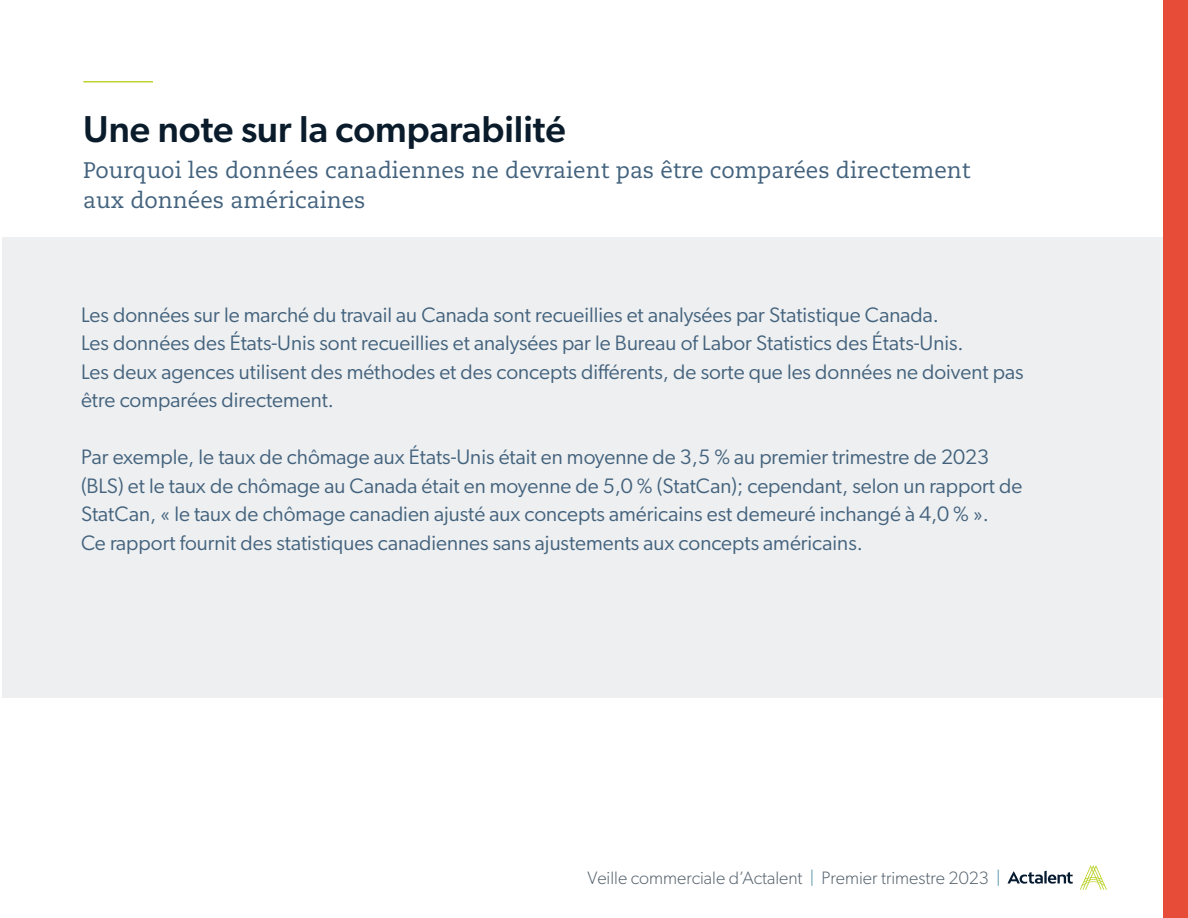
<style>
.page{position:relative;width:1188px;height:918px;background:#fff}
.page>*{position:absolute;margin:0;border:0;box-sizing:border-box;transform-origin:0 0}
.t1{font:500 37.5px "Gibson";color:#0a1c2b}
.t2{font:22.5px/30px "Caecilia LT Pro 55 Roman";color:#43627d}
.t3{font:21px/28.5px "Gibson";color:#43627d}
.t4{font:300 18px "Gibson";color:#5a6671}
.s1{color:#4b87a0}
</style>
<div class="page">
<svg style="left:1007px;top:871px;width:66px;height:13px"></svg>
<svg style="left:1080px;top:865px;width:27px;height:25px"></svg>
<div style="left:2px;top:237px;width:1186px;height:461px;background:#edeff0"></div>
<div style="left:1163px;top:0;width:25px;height:918px;background:#e64c38"></div>
<hr style="left:83px;top:81px;width:70px;height:2px;background:#c0d330">
<p class="t1" style="left:83px;top:107px;width:484px">Une note sur la comparabilité</p>
<p class="t2" style="left:83px;top:155px;width:889px">Pourquoi les données canadiennes ne devraient pas être comparées directement aux données américaines</p>
<p class="t3" style="left:81px;top:300px;width:944px">Les données sur le marché du travail au Canada sont recueillies et analysées par Statistique Canada.<br>Les données des États-Unis sont recueillies et analysées par le Bureau of Labor Statistics des États-Unis.<br>Les deux agences utilisent des méthodes et des concepts différents, de sorte que les données ne doivent pas être comparées directement.</p>
<p class="t3" style="left:81px;top:442px;width:943px">Par exemple, le taux de chômage aux États-Unis était en moyenne de 3,5 % au premier trimestre de 2023 (BLS) et le taux de chômage au Canada était en moyenne de 5,0 % (StatCan); cependant, selon un rapport de StatCan, « le taux de chômage canadien ajusté aux concepts américains est demeuré inchangé à 4,0 % ».<br>Ce rapport fournit des statistiques canadiennes sans ajustements aux concepts américains.</p>
<p class="t4" style="left:588px;top:867px;width:414px">Veille commerciale d’Actalent <span class="s1">|</span> Premier trimestre 2023 <span class="s1">|</span></p>
</div>
